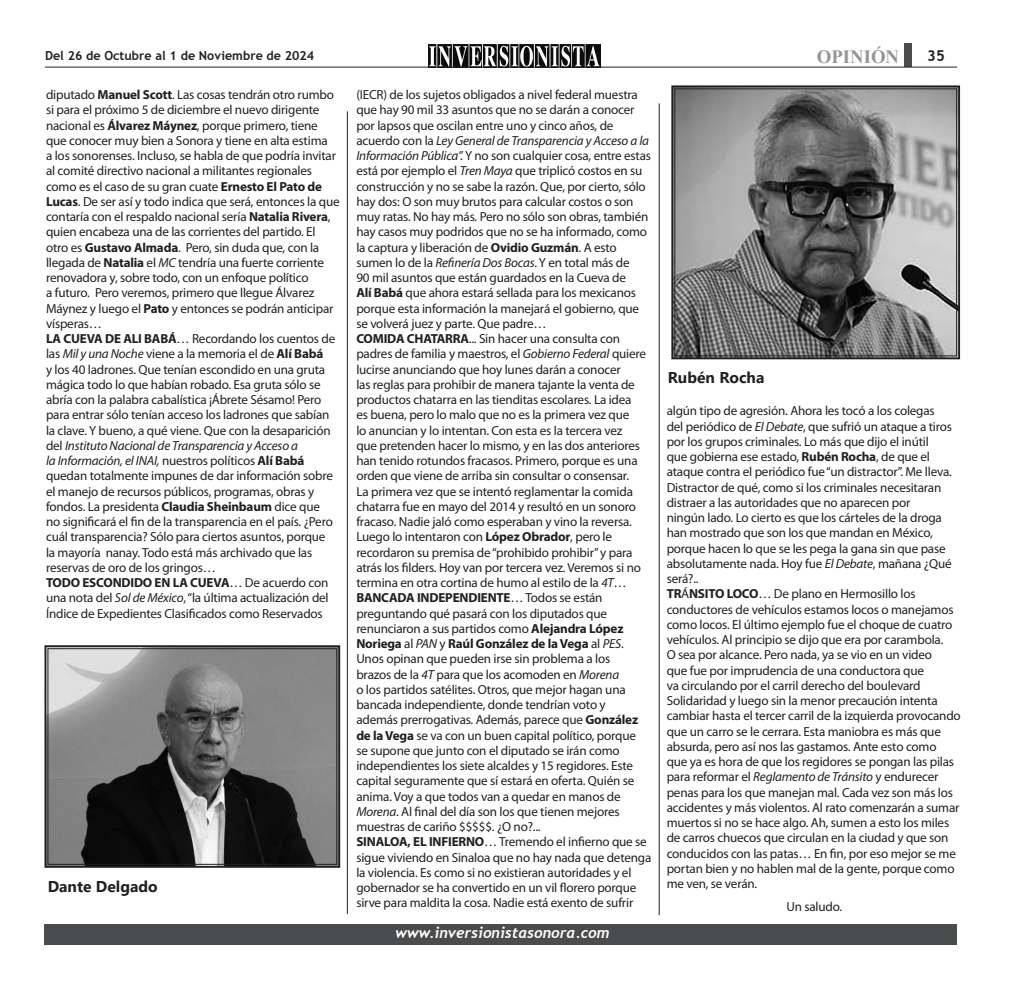
<style>
.page{position:relative;width:1029px;height:990px;background:#fff}
.page>*{position:absolute;margin:0;border:0;box-sizing:border-box;transform-origin:0 0}
.t1{font:700 18.75px "Times New Roman";color:#939598}
.t2{font:700 15.62px "Segoe UI";color:#231f20}
.t3{font:italic 700 15px "Trebuchet";color:#fff}
.t4{font:700 15px "Trebuchet MS";color:#231f20}
.t5{font:13.12px/15.2px "Myriad Pro";letter-spacing:-.015em;color:#231f20}
.t6{font:700 12.5px "Trebuchet MS";color:#231f20}
.s1{font-weight:700}
.s2{font-style:italic}
</style>
<div class="page">
<div style="left:904px;top:44px;width:7px;height:23px;background:#4b4c4d"></div>
<img style="left:428px;top:44px;width:172px;height:23px">
<hr style="left:45px;top:67px;width:911px;height:1px;background:#231f20">
<div style="left:45px;top:924px;width:911px;height:21px;background:#4b4c4d"></div>
<hr style="left:347px;top:111px;width:1px;height:803px;background:#231f20">
<hr style="left:658px;top:103px;width:1px;height:812px;background:#231f20">
<svg style="left:671px;top:85px;width:289px;height:275px;background:#808080"></svg>
<div style="left:674px;top:89px;width:282px;height:267px;border:1px solid #231f20"></div>
<svg style="left:44px;top:645px;width:297px;height:223px;background:#6b6b6b"></svg>
<div style="left:48px;top:648px;width:289px;height:217px;border:1px solid #231f20"></div>
<p class="t6" style="left:45px;top:47px;width:270px">Del 26 de Octubre al 1 de Noviembre de 2024</p>
<h1 class="t1" style="left:816px;top:43px;width:84px">OPINIÓN</h1>
<p class="t4" style="left:926px;top:47px;width:19px">35</p>
<p class="t5" style="left:46px;top:87px;width:295px">diputado <span class="s1">Manuel Scott</span>. Las cosas tendrán otro rumbo si para el próximo 5 de diciembre el nuevo dirigente nacional es <span class="s1">Álvarez Máynez</span>, porque primero, tiene que conocer muy bien a Sonora y tiene en alta estima<br>a los sonorenses. Incluso, se habla de que podría invitar al comité directivo nacional a militantes regionales como es el caso de su gran cuate <span class="s1">Ernesto El Pato de Lucas</span>. De ser así y todo indica que será, entonces la que contaría con el respaldo nacional sería <span class="s1">Natalia Rivera</span>, quien encabeza una de las corrientes del partido. El otro es <span class="s1">Gustavo Almada</span>. Pero, sin duda que, con la llegada de <span class="s1">Natalia</span> el <span class="s2">MC</span> tendría una fuerte corriente renovadora y, sobre todo, con un enfoque político<br>a futuro. Pero veremos, primero que llegue Álvarez Máynez y luego el <span class="s1">Pato</span> y entonces se podrán anticipar vísperas…<br><span class="s1">LA CUEVA DE ALI BABÁ</span>… Recordando los cuentos de las <span class="s2">Mil y una Noche</span> viene a la memoria el de <span class="s1">Alí Babá<br></span>y los 40 ladrones. Que tenían escondido en una gruta mágica todo lo que habían robado. Esa gruta sólo se abría con la palabra cabalística ¡Ábrete Sésamo! Pero para entrar sólo tenían acceso los ladrones que sabían la clave. Y bueno, a qué viene. Que con la desaparición del <span class="s2">Instituto Nacional de Transparencia y Acceso a<br>la Información, el INAI,</span> nuestros políticos <span class="s1">Alí Babá </span>quedan totalmente impunes de dar información sobre el manejo de recursos públicos, programas, obras y fondos. La presidenta <span class="s1">Claudia Sheinbaum</span> dice que<br>no significará el fin de la transparencia en el país. ¿Pero cuál transparencia? Sólo para ciertos asuntos, porque<br>la mayoría nanay. Todo está más archivado que las reservas de oro de los gringos…<br><span class="s1">TODO ESCONDIDO EN LA CUEVA</span>… De acuerdo con una nota del <span class="s2">Sol de México</span>, “la última actualización del Índice de Expedientes Clasificados como Reservados</p>
<p class="t5" style="left:356px;top:87px;width:296px">(IECR) de los sujetos obligados a nivel federal muestra que hay 90 mil 33 asuntos que no se darán a conocer por lapsos que oscilan entre uno y cinco años, de acuerdo con la <span class="s2">Ley General de Transparencia y Acceso a la Información Pública”.</span> Y no son cualquier cosa, entre estas está por ejemplo el <span class="s2">Tren Maya</span> que triplicó costos en su construcción y no se sabe la razón. Que, por cierto, sólo hay dos: O son muy brutos para calcular costos o son muy ratas. No hay más. Pero no sólo son obras, también hay casos muy podridos que no se ha informado, como la captura y liberación de <span class="s1">Ovidio Guzmán</span>. A esto sumen lo de la <span class="s2">Refinería Dos Bocas</span>. Y en total más de<br>90 mil asuntos que están guardados en la Cueva de<br><span class="s1">Alí Babá</span> que ahora estará sellada para los mexicanos porque esta información la manejará el gobierno, que se volverá juez y parte. Que padre…<br><span class="s1">COMIDA CHATARRA</span>... Sin hacer una consulta con padres de familia y maestros, el <span class="s2">Gobierno Federal</span> quiere lucirse anunciando que hoy lunes darán a conocer<br>las reglas para prohibir de manera tajante la venta de productos chatarra en las tienditas escolares. La idea<br>es buena, pero lo malo que no es la primera vez que<br>lo anuncian y lo intentan. Con esta es la tercera vez<br>que pretenden hacer lo mismo, y en las dos anteriores han tenido rotundos fracasos. Primero, porque es una orden que viene de arriba sin consultar o consensar.<br>La primera vez que se intentó reglamentar la comida chatarra fue en mayo del 2014 y resultó en un sonoro fracaso. Nadie jaló como esperaban y vino la reversa.<br>Luego lo intentaron con <span class="s1">López Obrador</span>, pero le recordaron su premisa de “prohibido prohibir” y para atrás los filders. Hoy van por tercera vez. Veremos si no termina en otra cortina de humo al estilo de la <span class="s2">4T</span>… <span class="s1">BANCADA INDEPENDIENTE</span>… Todos se están preguntando qué pasará con los diputados que renunciaron a sus partidos como <span class="s1">Alejandra López Noriega</span> al <span class="s2">PAN</span> y <span class="s1">Raúl González de la Vega</span> al <span class="s2">PES</span>.<br>Unos opinan que pueden irse sin problema a los<br>brazos de la <span class="s2">4T</span> para que los acomoden en <span class="s2">Morena<br></span>o los partidos satélites. Otros, que mejor hagan una bancada independiente, donde tendrían voto y<br>además prerrogativas. Además, parece que <span class="s1">González de la Vega</span> se va con un buen capital político, porque<br>se supone que junto con el diputado se irán como independientes los siete alcaldes y 15 regidores. Este capital seguramente que sí estará en oferta. Quién se anima. Voy a que todos van a quedar en manos de <span class="s2">Morena</span>. Al final del día son los que tienen mejores muestras de cariño $$$$$. ¿O no?...<br><span class="s1">SINALOA, EL INFIERNO</span>… Tremendo el infierno que se sigue viviendo en Sinaloa que no hay nada que detenga la violencia. Es como si no existieran autoridades y el gobernador se ha convertido en un vil florero porque sirve para maldita la cosa. Nadie está exento de sufrir</p>
<p class="t2" style="left:48px;top:871px;width:111px">Dante Delgado</p>
<p class="t3" style="left:395px;top:923px;width:215px">www.inversionistasonora.com</p>
<p class="t2" style="left:667px;top:363px;width:98px">Rubén Rocha</p>
<p class="t5" style="left:666px;top:403px;width:295px">algún tipo de agresión. Ahora les tocó a los colegas<br>del periódico de <span class="s2">El Debate</span>, que sufrió un ataque a tiros por los grupos criminales. Lo más que dijo el inútil<br>que gobierna ese estado, <span class="s1">Rubén Rocha</span>, de que el ataque contra el periódico fue “un distractor”. Me lleva.<br>Distractor de qué, como si los criminales necesitaran distraer a las autoridades que no aparecen por<br>ningún lado. Lo cierto es que los cárteles de la droga han mostrado que son los que mandan en México, porque hacen lo que se les pega la gana sin que pase absolutamente nada. Hoy fue <span class="s2">El Debate</span>, mañana ¿Qué será?..<br><span class="s1">TR</span>Á<span class="s1">NSITO LOCO</span>… De plano en Hermosillo los conductores de vehículos estamos locos o manejamos como locos. El último ejemplo fue el choque de cuatro vehículos. Al principio se dijo que era por carambola.<br>O sea por alcance. Pero nada, ya se vio en un video<br>que fue por imprudencia de una conductora que<br>va circulando por el carril derecho del boulevard Solidaridad y luego sin la menor precaución intenta cambiar hasta el tercer carril de la izquierda provocando que un carro se le cerrara. Esta maniobra es más que absurda, pero así nos las gastamos. Ante esto como<br>que ya es hora de que los regidores se pongan las pilas para reformar el <span class="s2">Reglamento de Tránsito</span> y endurecer penas para los que manejan mal. Cada vez son más los accidentes y más violentos. Al rato comenzarán a sumar muertos si no se hace algo. Ah, sumen a esto los miles de carros chuecos que circulan en la ciudad y que son conducidos con las patas… En fin, por eso mejor se me portan bien y no hablen mal de la gente, porque como me ven, se verán.</p>
<p class="t5" style="left:786px;top:899px;width:57px">Un saludo.</p>
</div>
